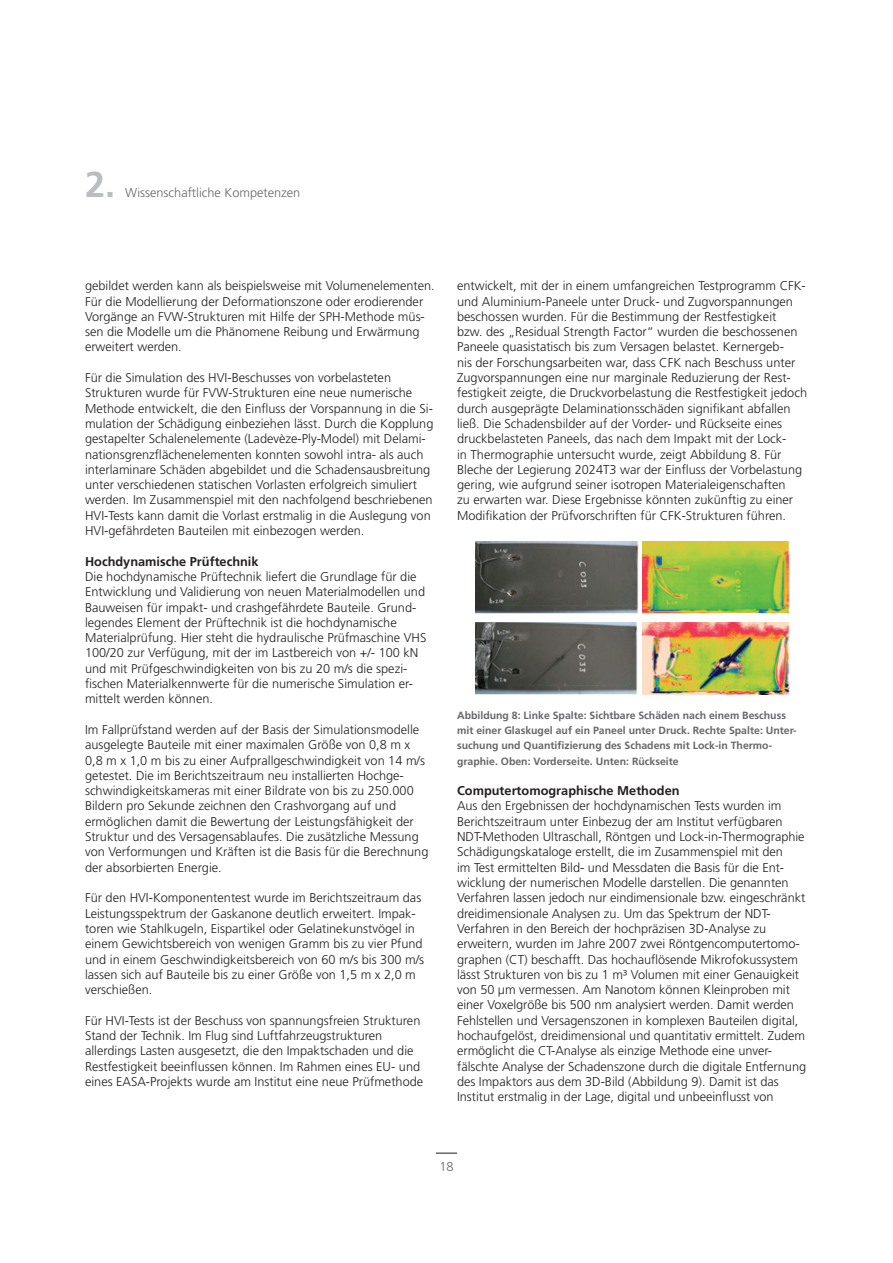
<style>
.page{position:relative;width:893px;height:1263px;background:#fff}
.page>*{position:absolute;margin:0;border:0;box-sizing:border-box;transform-origin:0 0}
.t1{font:700 36px "Frutiger LT";color:#bcbdc0}
.t2{font:300 12.75px/15.3px "Frutiger LT";color:#231f20}
.t3{font:700 12.75px "Frutiger LT";color:#231f20}
.t4{font:300 12.75px "Frutiger LT";color:#67676a}
.t5{font:700 10.5px/15.3px "Frutiger LT";color:#67676a}
</style>
<div class="page">
<hr style="left:436px;top:1152px;width:21px;height:2px;background:#67676a">
<img style="left:475px;top:541px;width:163px;height:73px">
<img style="left:643px;top:541px;width:147px;height:72px">
<img style="left:475px;top:622px;width:162px;height:72px">
<img style="left:642px;top:623px;width:148px;height:71px">
<h1 class="t1" style="left:85px;top:163px;width:32px">2.</h1>
<p class="t4" style="left:125px;top:185px;width:177px">Wissenschaftliche Kompetenzen</p>
<p class="t2" style="left:85px;top:278px;width:351px">gebildet werden kann als beispielsweise mit Volumenelementen.<br>Für die Modellierung der Deformationszone oder erodierender Vorgänge an FVW-Strukturen mit Hilfe der SPH-Methode müs&shy;sen die Modelle um die Phänomene Reibung und Erwärmung erweitert werden.</p>
<p class="t2" style="left:85px;top:370px;width:350px">Für die Simulation des HVI-Beschusses von vorbelasteten Strukturen wurde für FVW-Strukturen eine neue numerische Methode entwickelt, die den Einfluss der Vorspannung in die Si&shy;mulation der Schädigung einbeziehen lässt. Durch die Kopplung gestapelter Schalenelemente (Ladevèze-Ply-Model) mit Delami&shy;nationsgrenzflächenelementen konnten sowohl intra- als auch interlaminare Schäden abgebildet und die Schadensausbreitung unter verschiedenen statischen Vorlasten erfolgreich simuliert werden. Im Zusammenspiel mit den nachfolgend beschriebenen HVI-Tests kann damit die Vorlast erstmalig in die Auslegung von HVI-gefährdeten Bauteilen mit einbezogen werden.</p>
<p class="t3" style="left:85px;top:554px;width:175px">Hochdynamische Prüftechnik</p>
<p class="t2" style="left:85px;top:569px;width:343px">Die hochdynamische Prüftechnik liefert die Grundlage für die Entwicklung und Validierung von neuen Materialmodellen und Bauweisen für impakt- und crashgefährdete Bauteile. Grund&shy;legendes Element der Prüftechnik ist die hochdynamische Materialprüfung. Hier steht die hydraulische Prüfmaschine VHS 100/20 zur Verfügung, mit der im Lastbereich von +/- 100 kN und mit Prüfgeschwindigkeiten von bis zu 20 m/s die spezi&shy;fischen Materialkennwerte für die numerische Simulation er&shy;mittelt werden können.</p>
<p class="t2" style="left:85px;top:722px;width:345px">Im Fallprüfstand werden auf der Basis der Simulationsmodelle ausgelegte Bauteile mit einer maximalen Größe von 0,8 m x 0,8 m x 1,0 m bis zu einer Aufprallgeschwindigkeit von 14 m/s getestet. Die im Berichtszeitraum neu installierten Hochge&shy;schwindigkeitskameras mit einer Bildrate von bis zu 250.000<br>Bildern pro Sekunde zeichnen den Crashvorgang auf und ermöglichen damit die Bewertung der Leistungsfähigkeit der Struktur und des Versagensablaufes. Die zusätzliche Messung von Verformungen und Kräften ist die Basis für die Berechnung der absorbierten Energie.</p>
<p class="t2" style="left:85px;top:890px;width:341px">Für den HVI-Komponententest wurde im Berichtszeitraum das Leistungsspektrum der Gaskanone deutlich erweitert. Impak&shy;toren wie Stahlkugeln, Eispartikel oder Gelatinekunstvögel in einem Gewichtsbereich von wenigen Gramm bis zu vier Pfund und in einem Geschwindigkeitsbereich von 60 m/s bis 300 m/s lassen sich auf Bauteile bis zu einer Größe von 1,5 m x 2,0 m verschießen.</p>
<p class="t2" style="left:85px;top:1013px;width:340px">Für HVI-Tests ist der Beschuss von spannungsfreien Strukturen Stand der Technik. Im Flug sind Luftfahrzeugstrukturen allerdings Lasten ausgesetzt, die den Impaktschaden und die Restfestigkeit beeinflussen können. Im Rahmen eines EU- und eines EASA-Projekts wurde am Institut eine neue Prüfmethode</p>
<p class="t2" style="left:457px;top:278px;width:351px">entwickelt, mit der in einem umfangreichen Testprogramm CFK&shy;und Aluminium-Paneele unter Druck- und Zugvorspannungen beschossen wurden. Für die Bestimmung der Restfestigkeit<br>bzw. des „Residual Strength Factor“ wurden die beschossenen Paneele quasistatisch bis zum Versagen belastet. Kernergeb-<br>nis der Forschungsarbeiten war, dass CFK nach Beschuss unter Zugvorspannungen eine nur marginale Reduzierung der Rest&shy;festigkeit zeigte, die Druckvorbelastung die Restfestigkeit jedoch durch ausgeprägte Delaminationsschäden signifikant abfallen ließ. Die Schadensbilder auf der Vorder- und Rückseite eines druckbelasteten Paneels, das nach dem Impakt mit der Lock-<br>in Thermographie untersucht wurde, zeigt Abbildung 8. Für Bleche der Legierung 2024T3 war der Einfluss der Vorbelastung gering, wie aufgrund seiner isotropen Materialeigenschaften<br>zu erwarten war. Diese Ergebnisse könnten zukünftig zu einer Modifikation der Prüfvorschriften für CFK-Strukturen führen.</p>
<p class="t5" style="left:457px;top:707px;width:341px">Abbildung 8: Linke Spalte: Sichtbare Schäden nach einem Beschuss mit einer Glaskugel auf ein Paneel unter Druck. Rechte Spalte: Unter&shy;suchung und Quantifizierung des Schadens mit Lock-in Thermo&shy;graphie. Oben: Vorderseite. Unten: Rückseite</p>
<p class="t3" style="left:457px;top:783px;width:224px">Computertomographische Methoden</p>
<p class="t2" style="left:457px;top:799px;width:351px">Aus den Ergebnissen der hochdynamischen Tests wurden im Berichtszeitraum unter Einbezug der am Institut verfügbaren NDT-Methoden Ultraschall, Röntgen und Lock-in-Thermographie Schädigungskataloge erstellt, die im Zusammenspiel mit den<br>im Test ermittelten Bild- und Messdaten die Basis für die Ent&shy;wicklung der numerischen Modelle darstellen. Die genannten Verfahren lassen jedoch nur eindimensionale bzw. eingeschränkt dreidimensionale Analysen zu. Um das Spektrum der NDT-Verfahren in den Bereich der hochpräzisen 3D-Analyse zu erweitern, wurden im Jahre 2007 zwei Röntgencomputertomo&shy;graphen (CT) beschafft. Das hochauflösende Mikrofokussystem lässt Strukturen von bis zu 1 m³ Volumen mit einer Genauigkeit von 50 μm vermessen. Am Nanotom können Kleinproben mit einer Voxelgröße bis 500 nm analysiert werden. Damit werden Fehlstellen und Versagenszonen in komplexen Bauteilen digital, hochaufgelöst, dreidimensional und quantitativ ermittelt. Zudem ermöglicht die CT-Analyse als einzige Methode eine unver&shy;fälschte Analyse der Schadenszone durch die digitale Entfernung des Impaktors aus dem 3D-Bild (Abbildung 9). Damit ist das Institut erstmalig in der Lage, digital und unbeeinflusst von</p>
<p class="t4" style="left:439px;top:1159px;width:16px">18</p>
</div>
